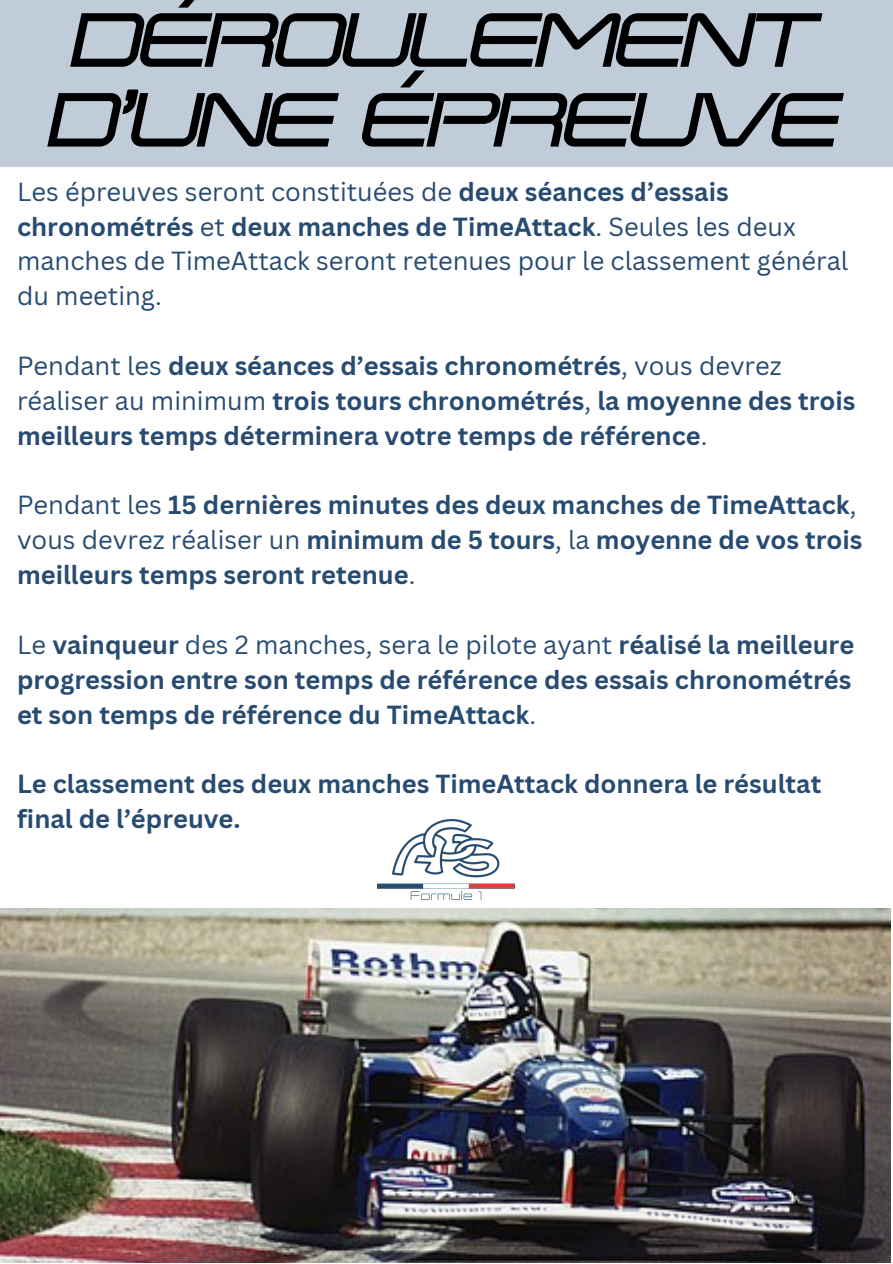
<style>
.page{position:relative;width:893px;height:1264px;background:#fff}
.page>*{position:absolute;margin:0;border:0;box-sizing:border-box;transform-origin:0 0}
.t1{font:italic 700 75px/79.8px "Expansiva";letter-spacing:-.065em;color:#000;text-align:center}
.t2{font:700 25.5px/34.8px "Canva Sans";color:#284b71}
.t3{font:25.5px/34.8px "Canva Sans";color:#284b71}
.s1{font-weight:700}
.s2{font-weight:400}
</style>
<div class="page">
<div style="left:0;top:0;width:892px;height:167px;background:#c0cdd9"></div>
<img style="left:0;top:908px;width:890px;height:354px">
<img style="left:377px;top:820px;width:138px;height:79px">
<p class="t1" style="left:49px;top:7px;width:795px">DÉROULEMENT<br>D’UNE ÉPREUVE</p>
<p class="t3" style="left:17px;top:173px;width:832px">Les épreuves seront constituées de <span class="s1">deux séances d’essais chronométrés</span> et <span class="s1">deux manches de TimeAttack</span>. Seules les deux manches de TimeAttack seront retenues pour le classement général du meeting.</p>
<p class="t2" style="left:17px;top:347px;width:840px"><span class="s2">Pendant les</span> deux séances d’essais chronométrés<span class="s2">, vous devrez réaliser au minimum</span> trois tours chronométrés<span class="s2">,</span> la moyenne des trois meilleurs temps déterminera votre temps de référence<span class="s2">.</span></p>
<p class="t2" style="left:17px;top:487px;width:846px"><span class="s2">Pendant les</span> 15 dernières minutes des deux manches de TimeAttack<span class="s2">, vous devrez réaliser un</span> minimum de 5 tours<span class="s2">, la</span> moyenne de vos trois meilleurs temps seront retenue<span class="s2">.</span></p>
<p class="t2" style="left:17px;top:626px;width:838px;text-align:justify"><span class="s2">Le</span> vainqueur <span class="s2">des 2 manches, sera le pilote ayant</span> réalisé la meilleure progression entre son temps de référence des essais chronométrés et son temps de référence du TimeAttack<span class="s2">.</span></p>
<p class="t2" style="left:17px;top:766px;width:805px">Le classement des deux manches TimeAttack donnera le résultat final de l’épreuve.</p>
</div>
